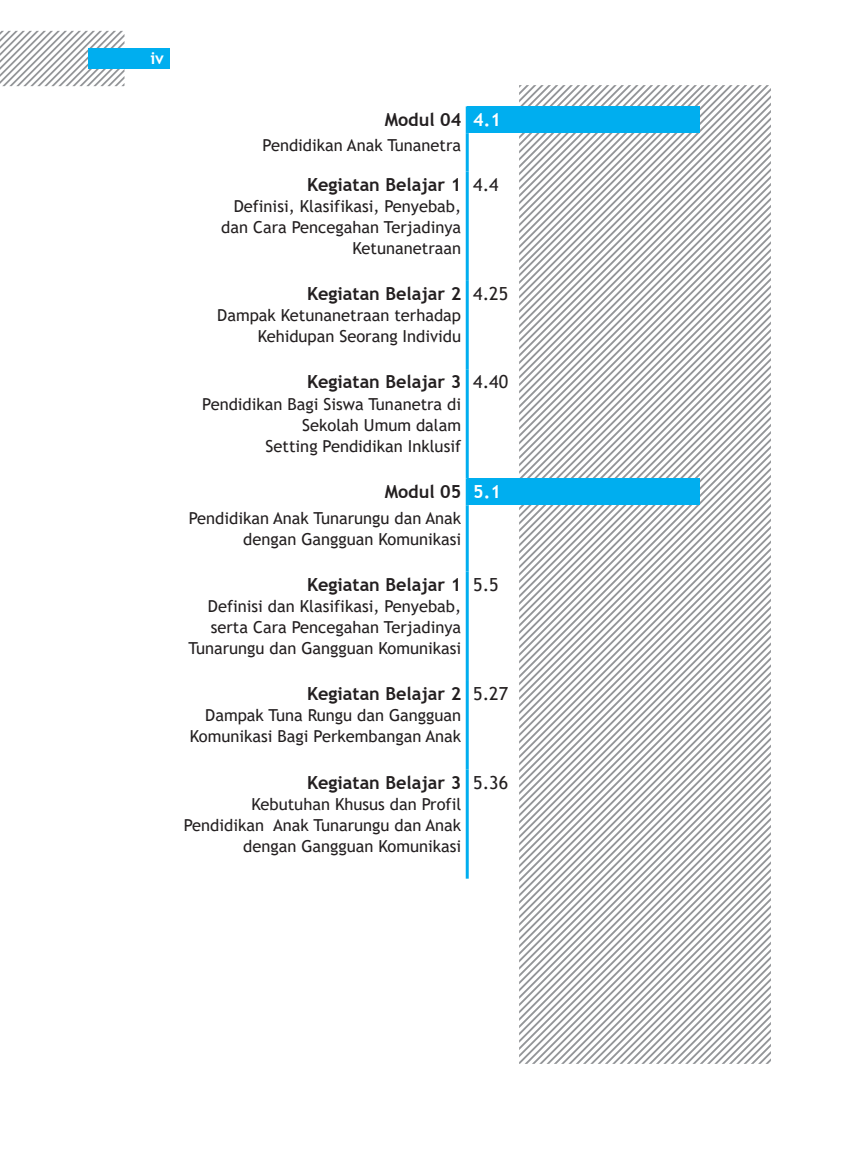
<style>
.page{position:relative;width:851px;height:1149px;background:#fff}
.page>*{position:absolute;margin:0;border:0;box-sizing:border-box;transform-origin:0 0}
.Daftar_Isi_OK{font:700 18px "Trebuchet MS";color:#231f20}
.t1{font:18px "Trebuchet MS";color:#231f20}
.t2{font:700 18px "Trebuchet MS";color:#fff}
.Daftar_Isi_OK-2{font:16.5px/21px "Trebuchet MS";color:#231f20;text-align:right}
.t3{font:700 16.5px "Trebuchet MS";color:#fff}
</style>
<div class="page">
<svg style="left:0;top:31px;width:124px;height:55px"></svg>
<div style="left:88px;top:48px;width:82px;height:21px;background:#00aeef"></div>
<svg style="left:710px;top:85px;width:59px;height:250px"></svg>
<svg style="left:710px;top:85px;width:51px;height:243px"></svg>
<svg style="left:710px;top:85px;width:44px;height:235px"></svg>
<svg style="left:710px;top:85px;width:37px;height:228px"></svg>
<svg style="left:710px;top:85px;width:29px;height:221px"></svg>
<svg style="left:710px;top:85px;width:22px;height:213px"></svg>
<svg style="left:710px;top:85px;width:15px;height:206px"></svg>
<svg style="left:710px;top:85px;width:8px;height:199px"></svg>
<svg style="left:519px;top:85px;width:191px;height:401px"></svg>
<svg style="left:519px;top:486px;width:251px;height:40px"></svg>
<svg style="left:519px;top:526px;width:251px;height:537px"></svg>
<div style="left:467px;top:478px;width:232px;height:27px;background:#00aeef"></div>
<hr style="left:465px;top:478px;width:3px;height:27px;background:#00aeef">
<hr style="left:465px;top:505px;width:3px;height:66px;background:#00aeef">
<hr style="left:465px;top:571px;width:3px;height:109px;background:#00aeef">
<hr style="left:465px;top:680px;width:3px;height:89px;background:#00aeef">
<hr style="left:465px;top:769px;width:3px;height:109px;background:#00aeef">
<div style="left:467px;top:106px;width:232px;height:27px;background:#00aeef"></div>
<hr style="left:465px;top:106px;width:3px;height:27px;background:#00aeef">
<hr style="left:465px;top:133px;width:3px;height:38px;background:#00aeef">
<hr style="left:465px;top:171px;width:3px;height:110px;background:#00aeef">
<hr style="left:465px;top:281px;width:3px;height:88px;background:#00aeef">
<hr style="left:465px;top:369px;width:3px;height:109px;background:#00aeef">
<p class="t3" style="left:150px;top:48px;width:15px">iv</p>
<p class="Daftar_Isi_OK" style="left:384px;top:108px;width:78px">Modul 04</p>
<p class="t2" style="left:473px;top:108px;width:29px">4.1</p>
<p class="Daftar_Isi_OK-2" style="left:262px;top:135px;width:200px">Pendidikan Anak Tunanetra</p>
<p class="Daftar_Isi_OK" style="left:307px;top:173px;width:156px">Kegiatan Belajar 1</p>
<p class="Daftar_Isi_OK-2" style="left:221px;top:195px;width:241px">Definisi, Klasifikasi, Penyebab, dan Cara Pencegahan Terjadinya<br>Ketunanetraan</p>
<p class="t1" style="left:473px;top:173px;width:27px">4.4</p>
<p class="Daftar_Isi_OK" style="left:307px;top:282px;width:156px">Kegiatan Belajar 2</p>
<p class="Daftar_Isi_OK-2" style="left:217px;top:304px;width:245px">Dampak Ketunanetraan terhadap<br>Kehidupan Seorang Individu</p>
<p class="Daftar_Isi_OK" style="left:307px;top:371px;width:156px">Kegiatan Belajar 3</p>
<p class="Daftar_Isi_OK-2" style="left:202px;top:393px;width:260px">Pendidikan Bagi Siswa Tunanetra di<br>Sekolah Umum dalam</p>
<p class="Daftar_Isi_OK-2" style="left:265px;top:435px;width:197px">Setting Pendidikan Inklusif</p>
<p class="t1" style="left:473px;top:282px;width:36px">4.25</p>
<p class="t1" style="left:473px;top:370px;width:36px">4.40</p>
<p class="Daftar_Isi_OK" style="left:384px;top:480px;width:78px">Modul 05</p>
<p class="t2" style="left:473px;top:480px;width:29px">5.1</p>
<p class="Daftar_Isi_OK-2" style="left:189px;top:507px;width:274px">Pendidikan Anak Tunarungu dan Anak dengan Gangguan Komunikasi</p>
<p class="Daftar_Isi_OK" style="left:307px;top:573px;width:156px">Kegiatan Belajar 1</p>
<p class="Daftar_Isi_OK-2" style="left:208px;top:595px;width:255px">Definisi dan Klasifikasi, Penyebab,</p>
<p class="Daftar_Isi_OK-2" style="left:188px;top:616px;width:274px">serta Cara Pencegahan Terjadinya<br>Tunarungu dan Gangguan Komunikasi</p>
<p class="t1" style="left:473px;top:573px;width:27px">5.5</p>
<p class="Daftar_Isi_OK" style="left:307px;top:682px;width:156px">Kegiatan Belajar 2</p>
<p class="Daftar_Isi_OK-2" style="left:190px;top:704px;width:273px">Dampak Tuna Rungu dan Gangguan<br>Komunikasi Bagi Perkembangan Anak</p>
<p class="Daftar_Isi_OK" style="left:307px;top:770px;width:156px">Kegiatan Belajar 3</p>
<p class="Daftar_Isi_OK-2" style="left:184px;top:792px;width:279px">Kebutuhan Khusus dan Profil<br>Pendidikan Anak Tunarungu dan Anak dengan Gangguan Komunikasi</p>
<p class="t1" style="left:473px;top:682px;width:36px">5.27</p>
<p class="t1" style="left:473px;top:770px;width:36px">5.36</p>
</div>
